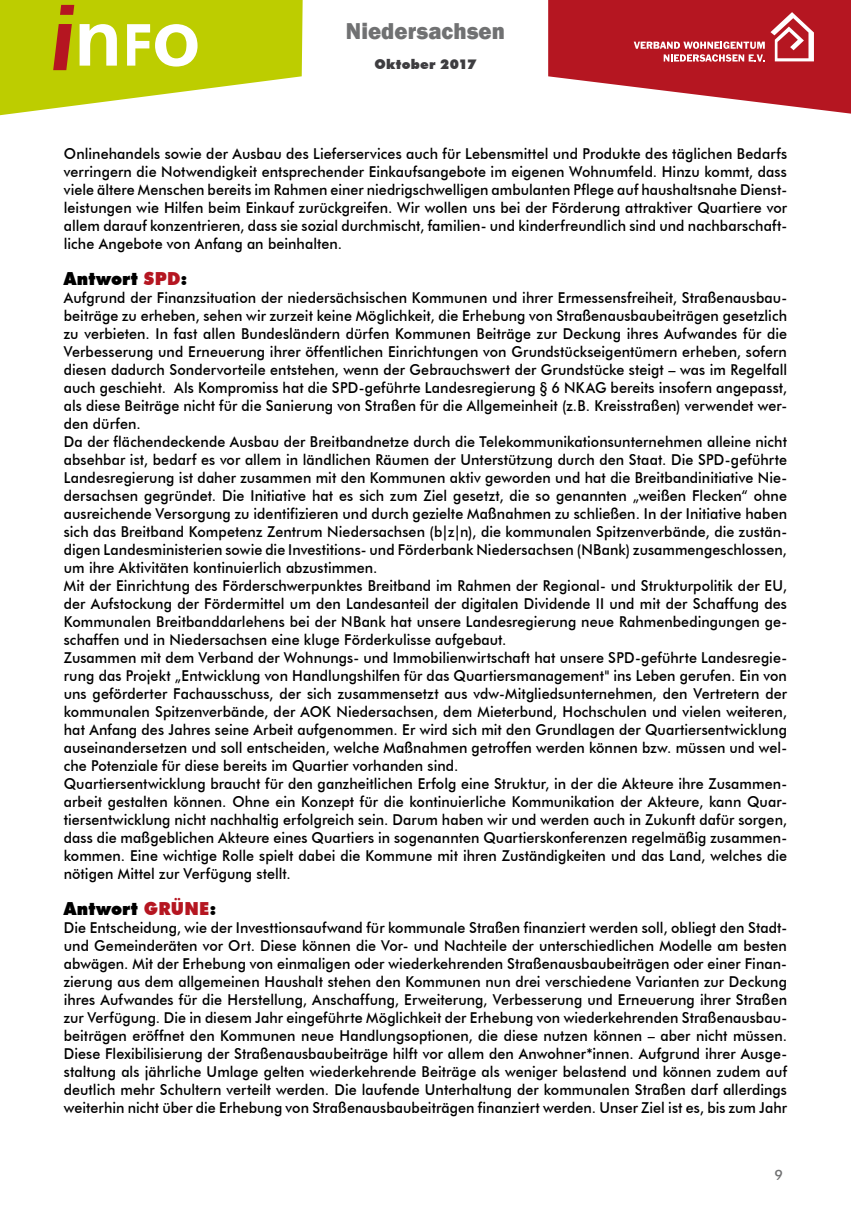
<style>
.page{position:relative;width:851px;height:1212px;background:#fff}
.page>*{position:absolute;margin:0;border:0;box-sizing:border-box;transform-origin:0 0}
.t1{font:800 23.55px "Franklin Gothic";letter-spacing:.005em;color:#707172;scale:.95 1}
.t2{font:900 18px "Futura BT";letter-spacing:.015em;color:#000;scale:.95 1}
.t3{font:500 15px/18px "Futura BT";letter-spacing:.005em;color:#000;text-align:justify;scale:.95 1}
.t4{font:500 14.25px "Futura BT";color:#707172}
.t5{font:900 13.5px "Futura BT";letter-spacing:.02em;color:#3e3d40}
.s1{color:#b51621}
</style>
<div class="page">
<svg style="left:548px;top:0;width:302px;height:114px"></svg>
<svg style="left:0;top:0;width:302px;height:115px"></svg>
<h1 class="t1" style="left:346px;top:15px;width:169px">Niedersachsen</h1>
<p class="t5" style="left:374px;top:56px;width:104px">Oktober 2017</p>
<p class="t3" style="left:64px;top:145px;width:762px">Onlinehandels sowie der Ausbau des Lieferservices auch für Lebensmittel und Produkte des täglichen Bedarfs verringern die Notwendigkeit entsprechender Einkaufsangebote im eigenen Wohnumfeld. Hinzu kommt, dass viele ältere Menschen bereits im Rahmen einer niedrigschwelligen ambulanten Pflege auf haushaltsnahe Dienst&shy;leistungen wie Hilfen beim Einkauf zurückgreifen. Wir wollen uns bei der Förderung attraktiver Quartiere vor allem darauf konzentrieren, dass sie sozial durchmischt, familien- und kinderfreundlich sind und nachbarschaft&shy;liche Angebote von Anfang an beinhalten.</p>
<p class="t2" style="left:64px;top:268px;width:131px">Antwort <span class="s1">SPD</span>:</p>
<p class="t3" style="left:64px;top:289px;width:762px;text-align:left">Aufgrund der Finanzsituation der niedersächsischen Kommunen und ihrer Ermessensfreiheit, Straßenausbau&shy;beiträge zu erheben, sehen wir zurzeit keine Möglichkeit, die Erhebung von Straßenausbaubeiträgen gesetzlich zu verbieten. In fast allen Bundesländern dürfen Kommunen Beiträge zur Deckung ihres Aufwandes für die Verbesserung und Erneuerung ihrer öffentlichen Einrichtungen von Grundstückseigentümern erheben, sofern diesen dadurch Sondervorteile entstehen, wenn der Gebrauchswert der Grundstücke steigt – was im Regelfall auch geschieht. Als Kompromiss hat die SPD-geführte Landesregierung § 6 NKAG bereits insofern angepasst, als diese Beiträge nicht für die Sanierung von Straßen für die Allgemeinheit (z.B. Kreisstraßen) verwendet wer&shy;den dürfen.<br>Da der flächendeckende Ausbau der Breitbandnetze durch die Telekommunikationsunternehmen alleine nicht absehbar ist, bedarf es vor allem in ländlichen Räumen der Unterstützung durch den Staat. Die SPD-geführte Landesregierung ist daher zusammen mit den Kommunen aktiv geworden und hat die Breitbandinitiative Nie&shy;dersachsen gegründet. Die Initiative hat es sich zum Ziel gesetzt, die so genannten „weißen Flecken“ ohne ausreichende Versorgung zu identifizieren und durch gezielte Maßnahmen zu schließen. In der Initiative haben sich das Breitband Kompetenz Zentrum Niedersachsen (b|z|n), die kommunalen Spitzenverbände, die zustän&shy;digen Landesministerien sowie die Investitions- und Förderbank Niedersachsen (NBank) zusammengeschlossen, um ihre Aktivitäten kontinuierlich abzustimmen.<br>Mit der Einrichtung des Förderschwerpunktes Breitband im Rahmen der Regional- und Strukturpolitik der EU, der Aufstockung der Fördermittel um den Landesanteil der digitalen Dividende II und mit der Schaffung des Kommunalen Breitbanddarlehens bei der NBank hat unsere Landesregierung neue Rahmenbedingungen ge&shy;schaffen und in Niedersachsen eine kluge Förderkulisse aufgebaut.<br>Zusammen mit dem Verband der Wohnungs- und Immobilienwirtschaft hat unsere SPD-geführte Landesregie&shy;rung das Projekt „Entwicklung von Handlungshilfen für das Quartiersmanagement" ins Leben gerufen. Ein von uns geförderter Fachausschuss, der sich zusammensetzt aus vdw-Mitgliedsunternehmen, den Vertretern der kommunalen Spitzenverbände, der AOK Niedersachsen, dem Mieterbund, Hochschulen und vielen weiteren, hat Anfang des Jahres seine Arbeit aufgenommen. Er wird sich mit den Grundlagen der Quartiersentwicklung auseinandersetzen und soll entscheiden, welche Maßnahmen getroffen werden können bzw. müssen und wel&shy;che Potenziale für diese bereits im Quartier vorhanden sind.<br>Quartiersentwicklung braucht für den ganzheitlichen Erfolg eine Struktur, in der die Akteure ihre Zusammen&shy;arbeit gestalten können. Ohne ein Konzept für die kontinuierliche Kommunikation der Akteure, kann Quar&shy;tiersentwicklung nicht nachhaltig erfolgreich sein. Darum haben wir und werden auch in Zukunft dafür sorgen, dass die maßgeblichen Akteure eines Quartiers in sogenannten Quartierskonferenzen regelmäßig zusammen&shy;kommen. Eine wichtige Rolle spielt dabei die Kommune mit ihren Zuständigkeiten und das Land, welches die nötigen Mittel zur Verfügung stellt.</p>
<p class="t2" style="left:64px;top:898px;width:162px">Antwort <span class="s1">GRÜNE</span>:</p>
<p class="t3" style="left:64px;top:919px;width:762px">Die Entscheidung, wie der Investtionsaufwand für kommunale Straßen finanziert werden soll, obliegt den Stadt&shy;und Gemeinderäten vor Ort. Diese können die Vor- und Nachteile der unterschiedlichen Modelle am besten abwägen. Mit der Erhebung von einmaligen oder wiederkehrenden Straßenausbaubeiträgen oder einer Finan&shy;zierung aus dem allgemeinen Haushalt stehen den Kommunen nun drei verschiedene Varianten zur Deckung ihres Aufwandes für die Herstellung, Anschaffung, Erweiterung, Verbesserung und Erneuerung ihrer Straßen zur Verfügung. Die in diesem Jahr eingeführte Möglichkeit der Erhebung von wiederkehrenden Straßenausbau&shy;beiträgen eröffnet den Kommunen neue Handlungsoptionen, die diese nutzen können – aber nicht müssen.<br>Diese Flexibilisierung der Straßenausbaubeiträge hilft vor allem den Anwohner*innen. Aufgrund ihrer Ausge&shy;staltung als jährliche Umlage gelten wiederkehrende Beiträge als weniger belastend und können zudem auf deutlich mehr Schultern verteilt werden. Die laufende Unterhaltung der kommunalen Straßen darf allerdings weiterhin nicht über die Erhebung von Straßenausbaubeiträgen finanziert werden. Unser Ziel ist es, bis zum Jahr</p>
<p class="t4" style="left:774px;top:1166px;width:10px">9</p>
</div>
